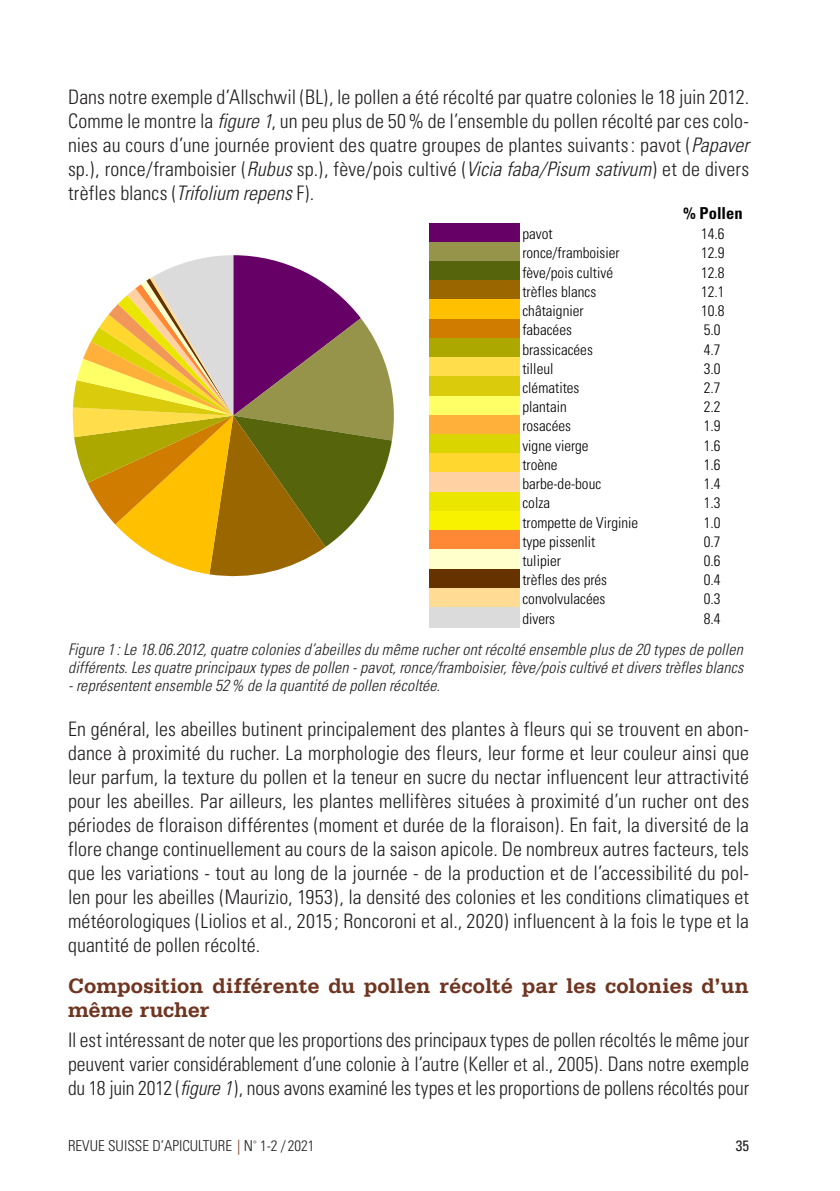
<style>
.page{position:relative;width:840px;height:1191px;background:#fff}
.page>*{position:absolute;margin:0;border:0;box-sizing:border-box;transform-origin:0 0}
.intertitre{font:700 22px/24px "Serifa";color:#6f3521}
.Texte_base{font:300 condensed 20px/24px "Univers";letter-spacing:.005em;color:#231f20;text-align:justify}
.t1{font:700 condensed 16.4px "Univers";color:#000}
.légendes{font:italic 300 condensed 16px/18px "Univers";letter-spacing:.005em;color:#231f20}
.t2{font:300 condensed 15px "Univers";color:#000}
.t3{font:300 condensed 15px "Univers";color:#231f20}
.t4{font:condensed 15px "Univers";color:#231f20}
.s1{font-style:italic}
.s2{color:#6f3521}
</style>
<div class="page">
<svg style="left:72px;top:255px;width:322px;height:322px"></svg>
<div style="left:428px;top:223px;width:91px;height:20px;background:#606"></div>
<div style="left:428px;top:242px;width:91px;height:20px;background:#96944a"></div>
<div style="left:428px;top:261px;width:91px;height:21px;background:#56650b"></div>
<div style="left:428px;top:280px;width:91px;height:21px;background:#960"></div>
<div style="left:428px;top:300px;width:91px;height:20px;background:#ffc000"></div>
<div style="left:428px;top:319px;width:91px;height:20px;background:#d07c00"></div>
<div style="left:428px;top:338px;width:91px;height:21px;background:#aca800"></div>
<div style="left:428px;top:357px;width:91px;height:21px;background:#ffdd4b"></div>
<div style="left:428px;top:376px;width:91px;height:21px;background:#dacb0c"></div>
<div style="left:428px;top:396px;width:91px;height:20px;background:#ff6"></div>
<div style="left:428px;top:415px;width:91px;height:20px;background:#ffb03b"></div>
<div style="left:428px;top:434px;width:91px;height:21px;background:#dad500"></div>
<div style="left:428px;top:453px;width:91px;height:21px;background:#ffd72f"></div>
<div style="left:428px;top:472px;width:91px;height:21px;background:#ffd1a3"></div>
<div style="left:428px;top:492px;width:91px;height:20px;background:#ebe600"></div>
<div style="left:428px;top:511px;width:91px;height:20px;background:#f8f200"></div>
<div style="left:428px;top:530px;width:91px;height:21px;background:#ff8837"></div>
<div style="left:428px;top:549px;width:91px;height:21px;background:#ffc"></div>
<div style="left:428px;top:569px;width:91px;height:20px;background:#630"></div>
<div style="left:428px;top:588px;width:91px;height:20px;background:#ffdb93"></div>
<div style="left:428px;top:607px;width:91px;height:21px;background:#dbdbdb"></div>
<p class="Texte_base" style="left:68px;top:85px;width:682px">Dans notre exemple d’Allschwil (BL), le pollen a été récolté par quatre colonies le 18 juin 2012.<br>Comme le montre la <span class="s1">figure 1</span>, un peu plus de 50% de l’ensemble du pollen récolté par ces colo&shy;nies au cours d’une journée provient des quatre groupes de plantes suivants: pavot (<span class="s1">Papaver </span>sp.), ronce/framboisier (<span class="s1">Rubus</span> sp.), fève/pois cultivé (<span class="s1">Vicia faba/Pisum sativum</span>) et de divers trèfles blancs (<span class="s1">Trifolium repens</span> F).</p>
<p class="t1" style="left:682px;top:203px;width:61px">% Pollen</p>
<p class="t2" style="left:522px;top:225px;width:32px">pavot</p>
<p class="t2" style="left:700px;top:225px;width:25px">14.6</p>
<p class="t2" style="left:522px;top:244px;width:99px">ronce/framboisier</p>
<p class="t2" style="left:700px;top:244px;width:25px">12.9</p>
<p class="t2" style="left:522px;top:263px;width:92px">fève/pois cultivé</p>
<p class="t2" style="left:700px;top:263px;width:25px">12.8</p>
<p class="t2" style="left:522px;top:282px;width:75px">trèfles blancs</p>
<p class="t2" style="left:700px;top:282px;width:25px">12.1</p>
<p class="t2" style="left:522px;top:302px;width:63px">châtaignier</p>
<p class="t2" style="left:700px;top:302px;width:25px">10.8</p>
<p class="t2" style="left:522px;top:321px;width:51px">fabacées</p>
<p class="t2" style="left:703px;top:321px;width:18px">5.0</p>
<p class="t2" style="left:522px;top:340px;width:72px">brassicacées</p>
<p class="t2" style="left:703px;top:340px;width:18px">4.7</p>
<p class="t2" style="left:522px;top:359px;width:33px">tilleul</p>
<p class="t2" style="left:703px;top:359px;width:18px">3.0</p>
<p class="t2" style="left:522px;top:379px;width:59px">clématites</p>
<p class="t2" style="left:703px;top:379px;width:18px">2.7</p>
<p class="t2" style="left:522px;top:398px;width:46px">plantain</p>
<p class="t2" style="left:703px;top:398px;width:18px">2.2</p>
<p class="t2" style="left:522px;top:417px;width:50px">rosacées</p>
<p class="t2" style="left:703px;top:417px;width:18px">1.9</p>
<p class="t2" style="left:522px;top:436px;width:68px">vigne vierge</p>
<p class="t2" style="left:703px;top:436px;width:18px">1.6</p>
<p class="t2" style="left:522px;top:455px;width:37px">troène</p>
<p class="t2" style="left:703px;top:455px;width:18px">1.6</p>
<p class="t2" style="left:522px;top:475px;width:80px">barbe-de-bouc</p>
<p class="t2" style="left:703px;top:475px;width:18px">1.4</p>
<p class="t2" style="left:522px;top:494px;width:29px">colza</p>
<p class="t2" style="left:703px;top:494px;width:18px">1.3</p>
<p class="t2" style="left:522px;top:513px;width:117px">trompette de Virginie</p>
<p class="t2" style="left:703px;top:513px;width:18px">1.0</p>
<p class="t2" style="left:522px;top:532px;width:74px">type pissenlit</p>
<p class="t2" style="left:703px;top:532px;width:18px">0.7</p>
<p class="t2" style="left:522px;top:551px;width:40px">tulipier</p>
<p class="t2" style="left:703px;top:551px;width:18px">0.6</p>
<p class="t2" style="left:522px;top:571px;width:86px">trèfles des prés</p>
<p class="t2" style="left:703px;top:571px;width:18px">0.4</p>
<p class="t2" style="left:522px;top:590px;width:84px">convolvulacées</p>
<p class="t2" style="left:703px;top:590px;width:18px">0.3</p>
<p class="t2" style="left:522px;top:609px;width:34px">divers</p>
<p class="t2" style="left:703px;top:609px;width:18px">8.4</p>
<p class="légendes" style="left:68px;top:640px;width:676px">Figure 1 : Le 18.06.2012, quatre colonies d’abeilles du même rucher ont récolté ensemble plus de 20 types de pollen différents. Les quatre principaux types de pollen - pavot, ronce/framboisier, fève/pois cultivé et divers trèfles blancs</p>
<p class="légendes" style="left:68px;top:676px;width:373px">- représentent ensemble 52% de la quantité de pollen récoltée.</p>
<p class="Texte_base" style="left:68px;top:716px;width:682px">En général, les abeilles butinent principalement des plantes à fleurs qui se trouvent en abon&shy;dance à proximité du rucher. La morphologie des fleurs, leur forme et leur couleur ainsi que leur parfum, la texture du pollen et la teneur en sucre du nectar influencent leur attractivité pour les abeilles. Par ailleurs, les plantes mellifères situées à proximité d’un rucher ont des périodes de floraison différentes (moment et durée de la floraison). En fait, la diversité de la flore change continuellement au cours de la saison apicole. De nombreux autres facteurs, tels que les variations - tout au long de la journée - de la production et de l’accessibilité du pol&shy;len pour les abeilles (Maurizio, 1953), la densité des colonies et les conditions climatiques et météorologiques (Liolios et al., 2015 ; Roncoroni et al., 2020) influencent à la fois le type et la quantité de pollen récolté.</p>
<p class="intertitre" style="left:68px;top:973px;width:682px">Composition différente du pollen récolté par les colonies d’un même rucher</p>
<p class="Texte_base" style="left:68px;top:1027px;width:682px">Il est intéressant de noter que les proportions des principaux types de pollen récoltés le même jour peuvent varier considérablement d’une colonie à l’autre (Keller et al., 2005). Dans notre exemple du 18 juin 2012 (<span class="s1">figure 1</span>), nous avons examiné les types et les proportions de pollens récoltés pour</p>
<p class="t2" style="left:522px;top:727px;width:46px">plantain</p>
<p class="t2" style="left:703px;top:727px;width:18px">7.8</p>
<p class="t2" style="left:522px;top:746px;width:48px">buddléia</p>
<p class="t2" style="left:703px;top:746px;width:18px">1.1</p>
<p class="t2" style="left:522px;top:766px;width:34px">divers</p>
<p class="t2" style="left:703px;top:766px;width:18px">1.1</p>
<p class="t3" style="left:68px;top:1137px;width:248px">REVUE SUISSE D’APICULTURE <span class="s2">|</span> N<sup>°</sup> 1-2 / 2021</p>
<p class="t4" style="left:735px;top:1136px;width:15px">35</p>
</div>
